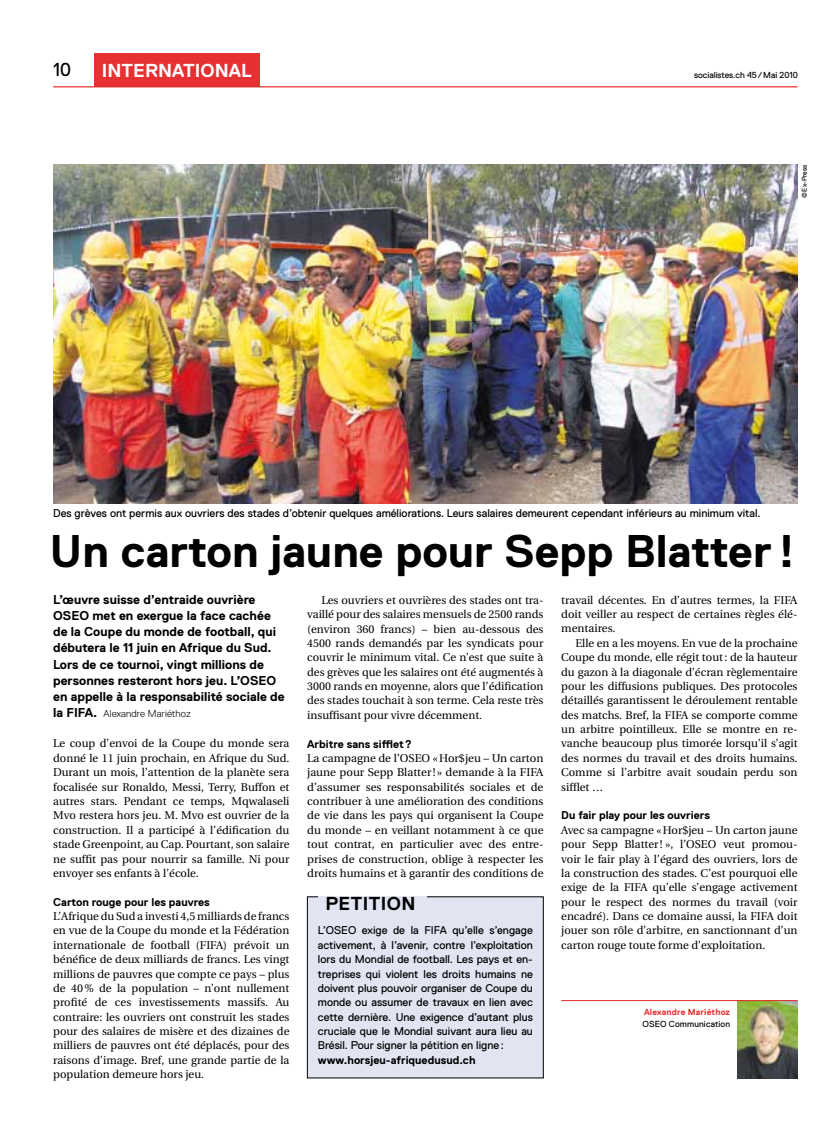
<style>
.page{position:relative;width:833px;height:1134px;background:#fff}
.page>*{position:absolute;margin:0;border:0;box-sizing:border-box;transform-origin:0 0}
.t1{font:700 45.75px "Replica";color:#000}
.t2{font:700 18.75px "Replica";color:#fff}
.t3{font:700 18.75px "Replica";color:#000}
.t4{font:18.75px "Replica";color:#000}
.t5{font:700 12.75px/16.2px "Replica";color:#000}
.t6{font:11.25px/14.4px "Utopia";color:#000;text-align:justify}
.t7{font:11.25px/14.4px "Replica";color:#000;text-align:justify}
.t8{font:700 11.25px "Replica";color:#000}
.t9{font:300 10px "Replica";letter-spacing:.01em;color:#000}
.t10{font:8.75px "Replica";color:#000}
.t11{font:700 8.75px "Replica";letter-spacing:.015em;color:#e73031}
.t12{font:6.88px "Replica";color:#000}
.s1{font-weight:700;font-size:12.75px}
</style>
<div class="page">
<div style="left:94px;top:53px;width:166px;height:34px;background:#e73031"></div>
<hr style="left:53px;top:86px;width:744px;height:1px;background:#e73031">
<img style="left:53px;top:165px;width:744px;height:338px">
<img style="left:737px;top:1001px;width:60px;height:77px">
<hr style="left:561px;top:1000px;width:236px;height:1px;background:#e73031">
<div style="left:307px;top:897px;width:236px;height:181px;background:#e2e4f2"></div>
<div style="left:318px;top:896px;width:108px;height:29px;background:#e2e4f2"></div>
<h2 class="t4" style="left:53px;top:59px;width:20px">10</h2>
<h2 class="t2" style="left:102px;top:60px;width:146px">international</h2>
<p class="t10" style="left:694px;top:70px;width:105px">socialistes.ch 45 / Mai 2010</p>
<p class="t12" style="left:800px;top:198px;width:35px;rotate:-90deg">© Ex-Press</p>
<p class="t7" style="left:53px;top:506px;width:709px">Des grèves ont permis aux ouvriers des stades d’obtenir quelques améliorations. Leurs salaires demeurent cependant inférieurs au minimum vital.</p>
<h1 class="t1" style="left:50px;top:526px;width:747px">U n carton jaune pour Sepp Blatter !</h1>
<p class="t5" style="left:53px;top:591px;width:233px">L’œuvre suisse d’entraide ouvrière OSEO met en exergue la face cachée de la Coupe du monde de football, qui débutera le 11 juin en Afrique du Sud.<br>Lors de ce tournoi, vingt millions de personnes resteront hors jeu. L’OSEO<br>en appelle à la responsabilité sociale de</p>
<p class="t9" style="left:53px;top:708px;width:139px"><span class="s1">la FIFA.</span> Alexandre Mariéthoz</p>
<p class="t6" style="left:53px;top:737px;width:238px">Le coup d’envoi de la Coupe du monde sera donné le 11 juin prochain, en Afrique du Sud.<br>Durant un mois, l’attention de la planète sera focalisée sur Ronaldo, Messi, Terry, Buffon et autres stars. Pendant ce temps, Mqwalaseli Mvo restera hors jeu. M. Mvo est ouvrier de la construction. Il a participé à l’édification du stade Greenpoint, au Cap. Pourtant, son salaire ne suffit pas pour nourrir sa famille. Ni pour envoyer ses enfants à l’école.</p>
<p class="t8" style="left:53px;top:895px;width:158px">Carton rouge pour les pauvres</p>
<p class="t6" style="left:53px;top:909px;width:238px">L’Afrique du Sud a investi 4,5 milliards de francs en vue de la Coupe du monde et la Fédération internationale de football (FIFA) prévoit un bénéfice de deux milliards de francs. Les vingt millions de pauvres que compte ce pays – plus de 40% de la population – n’ont nullement profité de ces investissements massifs. Au contraire: les ouvriers ont construit les stades pour des salaires de misère et des dizaines de milliers de pauvres ont été déplacés, pour des raisons d’image. Bref, une grande partie de la population demeure hors jeu.</p>
<p class="t6" style="left:307px;top:593px;width:238px;text-indent:14px">Les ouvriers et ouvrières des stades ont tra&shy;vaillé pour des salaires mensuels de 2500 rands (environ 360 francs) – bien au-dessous des 4500 rands demandés par les syndicats pour couvrir le minimum vital. Ce n’est que suite à des grèves que les salaires ont été augmentés à 3000 rands en moyenne, alors que l’édification des stades touchait à son terme. Cela reste très insuffisant pour vivre décemment.</p>
<p class="t8" style="left:307px;top:737px;width:106px">Arbitre sans sifflet?</p>
<p class="t6" style="left:307px;top:751px;width:238px">La campagne de l’OSEO «Hor$jeu – Un carton jaune pour Sepp Blatter! » demande à la FIFA d’assumer ses responsabilités sociales et de contribuer à une amélioration des conditions de vie dans les pays qui organisent la Coupe du monde – en veillant notamment à ce que tout contrat, en particulier avec des entre&shy;prises de construction, oblige à respecter les droits humains et à garantir des conditions de</p>
<h2 class="t3" style="left:325px;top:893px;width:12px">PETITION</h2>
<p class="t7" style="left:318px;top:923px;width:217px">L’OSEO exige de la FIFA qu’elle s’engage activement, à l’avenir, contre l’exploitation lors du Mondial de football. Les pays et en&shy;treprises qui violent les droits humains ne doivent plus pouvoir organiser de Coupe du monde ou assumer de travaux en lien avec cette dernière. Une exigence d’autant plus cruciale que le Mondial suivant aura lieu au Brésil. Pour signer la pétition en ligne :</p>
<p class="t8" style="left:318px;top:1054px;width:159px">www.horsjeu-afriquedusud.ch</p>
<p class="t6" style="left:561px;top:593px;width:238px">travail décentes. En d’autres termes, la FIFA doit veiller au respect de certaines règles élé&shy;mentaires.</p>
<p class="t6" style="left:561px;top:636px;width:238px;text-indent:14px">Elle en a les moyens. En vue de la prochaine Coupe du monde, elle régit tout: de la hauteur du gazon à la diagonale d’écran règlementaire pour les diffusions publiques. Des protocoles détaillés garantissent le déroulement rentable des matchs. Bref, la FIFA se comporte comme un arbitre pointilleux. Elle se montre en re&shy;vanche beaucoup plus timorée lorsqu’il s’agit des normes du travail et des droits humains.<br>Comme si l’arbitre avait soudain perdu son sifflet …</p>
<p class="t8" style="left:561px;top:809px;width:150px">Du fair play pour les ouvriers</p>
<p class="t6" style="left:561px;top:823px;width:238px">Avec sa campagne «Hor$jeu – Un carton jaune pour Sepp Blatter! », l’OSEO veut promou&shy;voir le fair play à l’égard des ouvriers, lors de la construction des stades. C’est pourquoi elle exige de la FIFA qu’elle s’engage activement pour le respect des normes du travail (voir encadré). Dans ce domaine aussi, la FIFA doit jouer son rôle d’arbitre, en sanctionnant d’un carton rouge toute forme d’exploitation.</p>
<p class="t11" style="left:644px;top:1007px;width:88px">Alexandre Mariéthoz</p>
<p class="t10" style="left:642px;top:1019px;width:89px">OSEO Communication</p>
</div>
